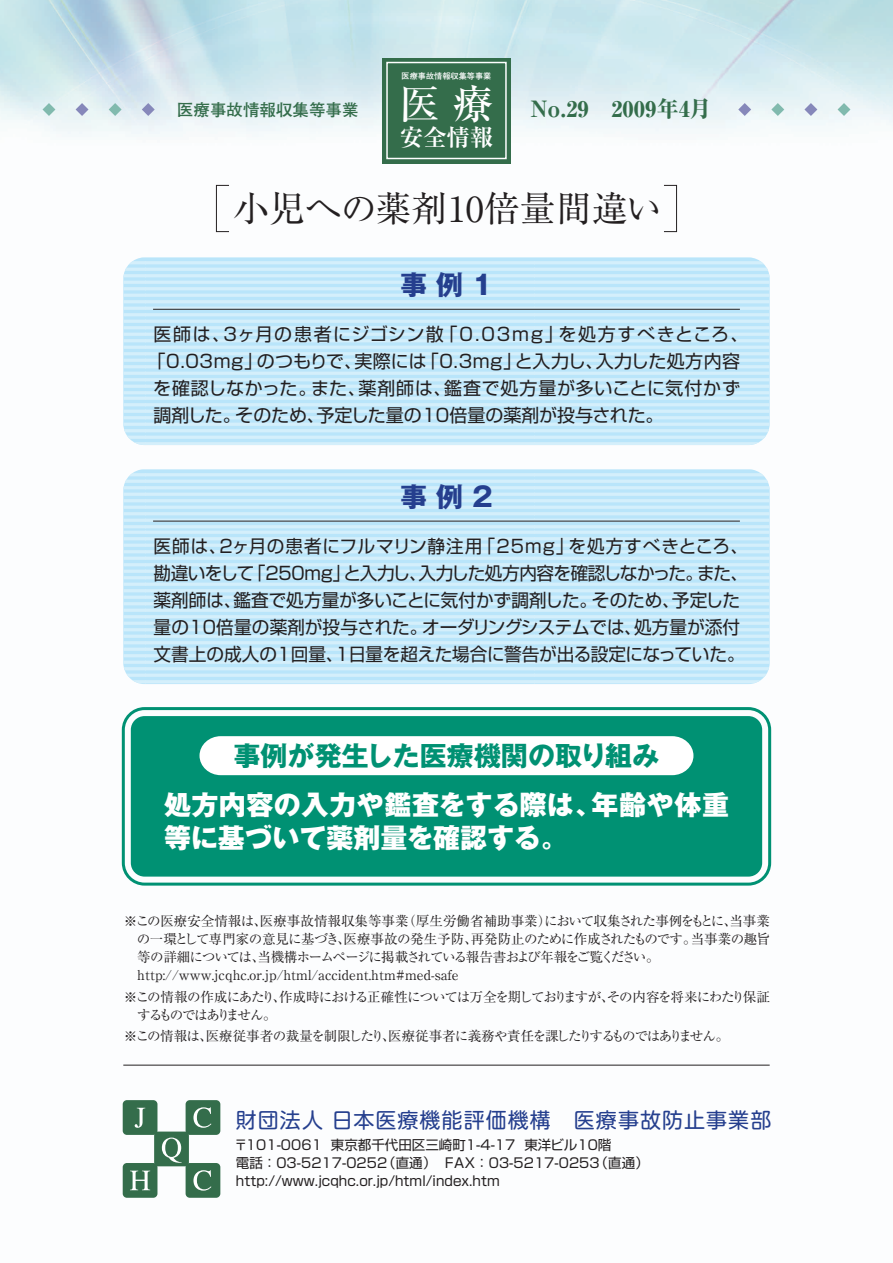
<style>
.page{position:relative;width:893px;height:1263px;background:#fff}
.page>*{position:absolute;margin:0;border:0;box-sizing:border-box;transform-origin:0 0}
.t1{font:500 40.35px "Ryumin";color:#fff}
.t2{font:36px "Ryumin";color:#231f20}
.t3{font:27px/33px "Gothic MB101 hea";letter-spacing:.005em;color:#fff}
.t4{font:700 27px "Gothic MB101";color:#009173}
.t5{font:700 27px "Gothic MB101";letter-spacing:.335em;color:#253f8e}
.t6{font:700 23.4px "Ryumin";color:#fff}
.t7{font:800 22.5px "Ryumin";color:#346d4b}
.t8{font:21px "Shin M Go";letter-spacing:.05em;color:#253f8e}
.t9{font:18px/27px "Shin Go";color:#231f20}
.t10{font:18px "Shin Go";letter-spacing:.02em;color:#231f20}
.t11{font:18px "Shin Go";letter-spacing:.085em;color:#231f20}
.t12{font:18px "Shin Go";letter-spacing:.04em;color:#231f20}
.t13{font:700 16.5px "Futo Go B101";color:#346d4b}
.t14{font:13.5px/18px "Ryumin";letter-spacing:-.01em;color:#231f20}
.t15{font:13.5px/18px "Shin Go";color:#231f20}
.t16{font:13.5px/18px "Ryumin";letter-spacing:-.085em;color:#231f20}
.t17{font:13.5px "Ryumin";letter-spacing:-.07em;color:#231f20}
.t18{font:700 8.1px "Futo Go B101";color:#fff}
</style>
<div class="page">
<img style="left:0;top:0;width:893px;height:1198px">
<div style="left:131px;top:716px;width:631px;height:160px;background:#009173;border:3px solid #009173;border-radius:12px"></div>
<div style="left:200px;top:736px;width:493px;height:39px;background:#fff"></div>
<div style="left:123px;top:257px;width:647px;height:188px;background:linear-gradient(to right,#c6eafa,#c6eafa);border-radius:21px"></div>
<div style="left:122px;top:707px;width:649px;height:178px;border:3px solid #009173;border-radius:21px"></div>
<hr style="left:153px;top:309px;width:587px;height:1px;background:#231f20">
<div style="left:123px;top:469px;width:647px;height:215px;background:linear-gradient(to right,#c6eafa,#c6eafa);border-radius:21px"></div>
<hr style="left:153px;top:521px;width:587px;height:1px;background:#231f20">
<svg style="left:109px;top:103px;width:13px;height:13px"></svg>
<svg style="left:43px;top:103px;width:12px;height:13px"></svg>
<svg style="left:142px;top:103px;width:13px;height:13px"></svg>
<svg style="left:76px;top:103px;width:13px;height:13px"></svg>
<svg style="left:771px;top:103px;width:13px;height:13px"></svg>
<svg style="left:804px;top:103px;width:13px;height:13px"></svg>
<svg style="left:738px;top:103px;width:13px;height:13px"></svg>
<svg style="left:837px;top:103px;width:13px;height:13px"></svg>
<div style="left:216px;top:185px;width:13px;height:47px;border:1px solid #231f20"></div>
<div style="left:664px;top:185px;width:13px;height:47px;border:1px solid #231f20"></div>
<div style="left:382px;top:58px;width:129px;height:105px;background:#346d4b"></div>
<div style="left:386px;top:62px;width:121px;height:97px;border:1px solid #fff"></div>
<div style="left:154px;top:1131px;width:35px;height:35px;background:#346d4b;border-radius:4px"></div>
<svg style="left:162px;top:1137px;width:20px;height:26px"></svg>
<div style="left:186px;top:1163px;width:34px;height:35px;background:#346d4b;border-radius:4px"></div>
<svg style="left:193px;top:1170px;width:18px;height:20px"></svg>
<div style="left:123px;top:1100px;width:34px;height:35px;background:#346d4b;border-radius:4px"></div>
<svg style="left:135px;top:1108px;width:10px;height:20px"></svg>
<div style="left:186px;top:1100px;width:34px;height:35px;background:#346d4b;border-radius:4px"></div>
<svg style="left:193px;top:1107px;width:18px;height:21px"></svg>
<div style="left:123px;top:1163px;width:34px;height:35px;background:#346d4b;border-radius:4px"></div>
<svg style="left:130px;top:1171px;width:20px;height:19px"></svg>
<hr style="left:123px;top:1065px;width:647px;height:1px;background:#231f20">
<p class="t13" style="left:177px;top:100px;width:183px">医療事故情報収集等事業</p>
<p class="t18" style="left:402px;top:71px;width:91px">医療事故情報収集等事業</p>
<h1 class="t1" style="left:399px;top:80px;width:96px">医療</h1>
<p class="t6" style="left:400px;top:123px;width:95px">安全情報</p>
<p class="t7" style="left:531px;top:94px;width:182px">No.29 2009年4月</p>
<h2 class="t2" style="left:234px;top:187px;width:430px">小児への薬剤10倍量間違い</h2>
<h3 class="t5" style="left:400px;top:266px;width:94px">事例1</h3>
<p class="t11" style="left:154px;top:323px;width:596px">医師は、3ヶ月の患者にジゴシン散「0.03mg」を処方すべきところ、</p>
<p class="t10" style="left:147px;top:350px;width:594px">「0.03mg」のつもりで、実際には「0.3mg」と入力し、入力した処方内容</p>
<p class="t12" style="left:153px;top:377px;width:588px">を確認しなかった。また、薬剤師は、鑑査で処方量が多いことに気付かず</p>
<p class="t9" style="left:154px;top:401px;width:511px">調剤した。そのため、予定した量の10倍量の薬剤が投与された。</p>
<h3 class="t5" style="left:400px;top:478px;width:94px">事例2</h3>
<p class="t9" style="left:154px;top:532px;width:596px">医師は、2ヶ月の患者にフルマリン静注用「25mg」を処方すべきところ、勘違いをして「250mg」と入力し、入力した処方内容を確認しなかった。また、薬剤師は、鑑査で処方量が多いことに気付かず調剤した。そのため、予定した量の10倍量の薬剤が投与された。オーダリングシステムでは、処方量が添付文書上の成人の1回量、1日量を超えた場合に警告が出る設定になっていた。</p>
<h3 class="t4" style="left:233px;top:737px;width:427px">事例が発生した医療機関の取り組み</h3>
<h3 class="t3" style="left:164px;top:785px;width:566px">処方内容の入力や鑑査をする際は、年齢や体重等に基づいて薬剤量を確認する。</h3>
<p class="t14" style="left:137px;top:911px;width:635px;text-indent:-13px">※この医療安全情報は、医療事故情報収集等事業（厚生労働省補助事業）において収集された事例をもとに、当事業の一環として専門家の意見に基づき、医療事故の発生予防、再発防止のために作成されたものです。当事業の趣旨等の詳細については、当機構ホームページに掲載されている報告書および年報をご覧ください。http://www.jcqhc.or.jp/html/accident.htm#med-safe</p>
<p class="t16" style="left:137px;top:988px;width:634px;text-indent:-13px">※この情報の作成にあたり、作成時における正確性については万全を期しておりますが、その内容を将来にわたり保証するものではありません。</p>
<p class="t17" style="left:124px;top:1028px;width:607px">※この情報は、医療従事者の裁量を制限したり、医療従事者に義務や責任を課したりするものではありません。</p>
<p class="t8" style="left:236px;top:1105px;width:537px">財団法人日本医療機能評価機構 医療事故防止事業部</p>
<p class="t15" style="left:234px;top:1135px;width:416px">〒101-0061 東京都千代田区三崎町1-4-17 東洋ビル10階<br>電話：03-5217-0252（直通）ＦＡＸ：03-5217-0253（直通）http://www.jcqhc.or.jp/html/index.htm</p>
</div>
